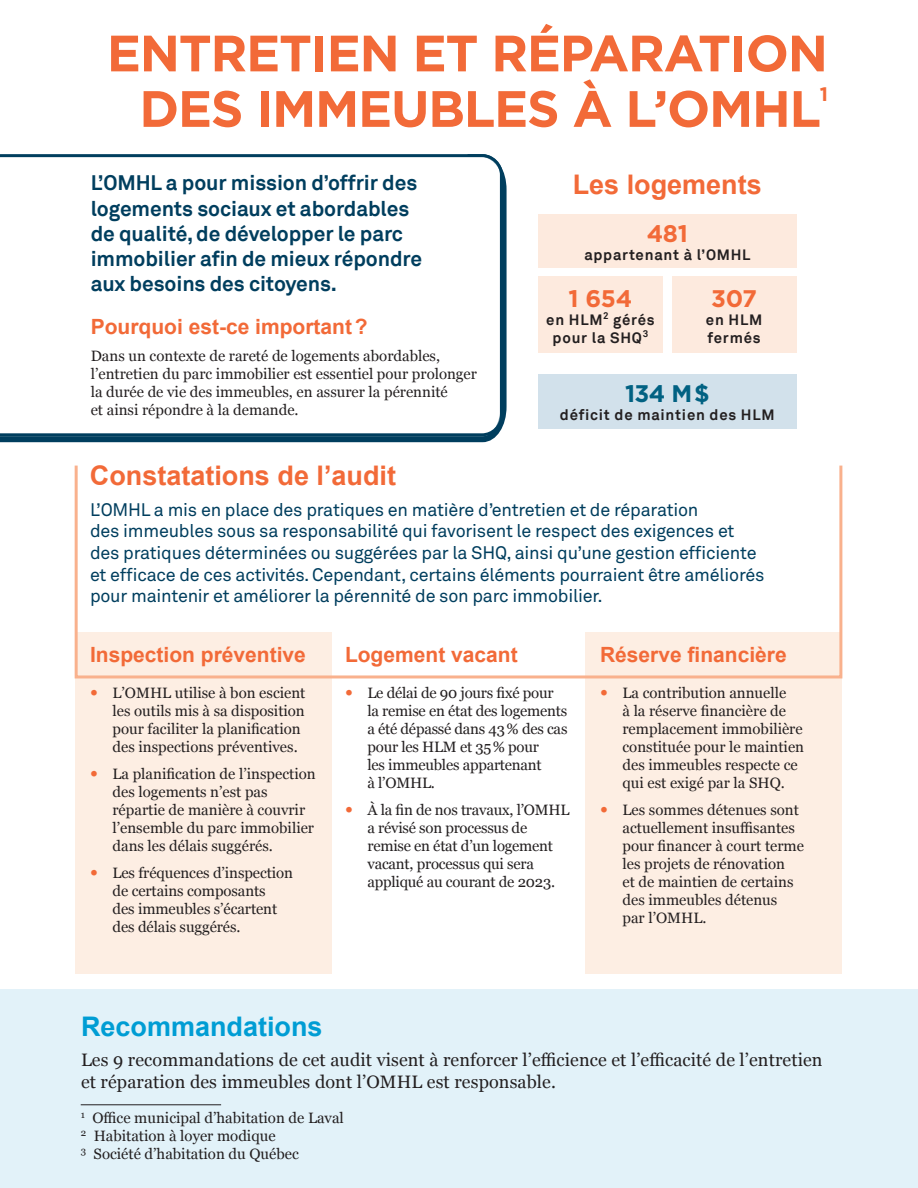
<style>
.page{position:relative;width:918px;height:1188px;background:#fff}
.page>*{position:absolute;margin:0;border:0;box-sizing:border-box;transform-origin:0 0}
.t1{font:700 51px/55.5px "Gotham HTF";letter-spacing:-.025em;color:#f26a38;text-align:center}
.t2{font:700 27px "Arial";color:#f26a38}
.t3{font:700 27px "Arial";color:#009dd4}
.t4{font:700 24px "Gotham HTF";letter-spacing:-.01em;color:#f26a38}
.t5{font:700 24px "Gotham HTF";color:#016182}
.t6{font:700 21px/25.2px "Akkurat";letter-spacing:-.005em;color:#003e5e}
.t7{font:700 21px "Arial";color:#f26a38}
.t8{font:700 19.5px "Gotham HTF";color:#f26a38}
.t9{font:18px/21.6px "Akkurat";letter-spacing:-.015em;color:#003e5e}
.t10{font:18px/21.6px "Georgia";letter-spacing:.005em;color:#231f20}
.t11{font:15px/18px "Georgia";color:#231f20}
.t12{font:700 15px/18px "Akkurat";letter-spacing:.05em;color:#231f20}
.s1{font-weight:700;font-size:18px;color:#f26a38}
</style>
<div class="page">
<div style="left:75px;top:632px;width:257px;height:342px;background:#fdeee3"></div>
<div style="left:586px;top:632px;width:256px;height:342px;background:#fdeee3"></div>
<svg style="left:0;top:173px;width:507px;height:270px"></svg>
<svg style="left:0;top:154px;width:503px;height:282px"></svg>
<div style="left:0;top:989px;width:918px;height:199px;background:#e2f2f9"></div>
<div style="left:75px;top:464px;width:767px;height:214px;border:3px solid #f9b18d"></div>
<hr style="left:81px;top:1104px;width:140px;height:1px;background:#231f20">
<div style="left:672px;top:276px;width:124px;height:77px;background:#fdeade"></div>
<div style="left:538px;top:214px;width:258px;height:54px;background:#fdeade"></div>
<div style="left:538px;top:374px;width:258px;height:54px;background:#d2e1eb"></div>
<div style="left:538px;top:276px;width:125px;height:77px;background:#fdeade"></div>
<h1 class="t1" style="left:107px;top:24px;width:723px">ENTRETIEN ET RÉPARATION<br>DES IMMEUBLES À L’OMHL</h1>
<h3 class="t8" style="left:820px;top:83px;width:10px">1</h3>
<h3 class="t6" style="left:91px;top:170px;width:333px">L’OMHL a pour mission d’offrir des logements sociaux et abordables de qualité,de développer le parc immobilier afin de mieux répondre aux besoins des citoyens.</h3>
<h3 class="t7" style="left:91px;top:313px;width:278px">Pourquoi est-ce important?</h3>
<p class="t11" style="left:91px;top:347px;width:388px">Dans un contexte de rareté de logements abordables, l’entretien du parc immobilier est essentiel pour prolonger la durée de vie des immeubles, en assurer la pérennité<br>et ainsi répondre à la demande.</p>
<h2 class="t2" style="left:573px;top:167px;width:191px">Les logements</h2>
<h3 class="t4" style="left:647px;top:219px;width:43px">481</h3>
<p class="t12" style="left:584px;top:245px;width:168px">appartenant à l’OMHL</p>
<h3 class="t4" style="left:569px;top:284px;width:65px">1 654</h3>
<p class="t12" style="left:546px;top:310px;width:110px;text-align:center">en HLM<sup>2</sup> gérés pour la SHQ<sup>3</sup></p>
<h3 class="t4" style="left:711px;top:284px;width:48px">307</h3>
<p class="t12" style="left:706px;top:310px;width:58px">en HLM fermés</p>
<h3 class="t5" style="left:625px;top:380px;width:86px">134 M$</h3>
<p class="t12" style="left:560px;top:406px;width:216px">déficit de maintien des HLM</p>
<h2 class="t2" style="left:90px;top:458px;width:308px">Constatations de l’audit</h2>
<p class="t9" style="left:90px;top:499px;width:676px">L’OMHL a mis en place des pratiques en matière d’entretien et de réparation<br>des immeubles sous sa responsabilité qui favorisent le respect des exigences et des pratiques déterminées ou suggérées par la SHQ, ainsi qu’une gestion efficiente et efficace de ces activités. Cependant, certains éléments pourraient être améliorés pour maintenir et améliorer la pérennité de son parc immobilier.</p>
<h3 class="t7" style="left:90px;top:641px;width:217px">Inspection préventive</h3>
<p class="t11" style="left:112px;top:683px;width:195px;text-indent:-22px"><span class="s1">•</span> L’OMHL utilise à bon escient les outils mis à sa disposition pour faciliter la planification des inspections préventives.</p>
<p class="t11" style="left:112px;top:764px;width:205px;text-indent:-22px"><span class="s1">•</span> La planification de l’inspection des logements n’est pas répartie de manière à couvrir l’ensemble du parc immobilier dans les délais suggérés.</p>
<p class="t11" style="left:112px;top:863px;width:182px;text-indent:-22px"><span class="s1">•</span> Les fréquences d’inspection de certains composants<br>des immeubles s’écartent des délais suggérés.</p>
<h3 class="t7" style="left:345px;top:641px;width:174px">Logement vacant</h3>
<p class="t11" style="left:368px;top:683px;width:201px;text-indent:-22px"><span class="s1">•</span> Le délai de 90 jours fixé pour la remise en état des logements a été dépassé dans 43% des cas pour les HLM et 35% pour<br>les immeubles appartenant<br>à l’OMHL.</p>
<p class="t11" style="left:368px;top:800px;width:204px;text-indent:-22px"><span class="s1">•</span> À la fin de nos travaux, l’OMHL a révisé son processus de remise en état d’un logement vacant, processus qui sera appliqué au courant de 2023.</p>
<h3 class="t7" style="left:600px;top:641px;width:188px">Réserve financière</h3>
<p class="t11" style="left:622px;top:683px;width:183px;text-indent:-22px"><span class="s1">•</span> La contribution annuelle<br>à la réserve financière de remplacement immobilière constituée pour le maintien des immeubles respecte ce qui est exigé par la SHQ.</p>
<p class="t11" style="left:622px;top:800px;width:183px;text-indent:-22px"><span class="s1">•</span> Les sommes détenues sont actuellement insuffisantes pour financer à court terme les projets de rénovation<br>et de maintien de certains des immeubles détenus<br>par l’OMHL.</p>
<h2 class="t3" style="left:81px;top:1008px;width:243px">Recommandations</h2>
<p class="t10" style="left:81px;top:1049px;width:743px">Les 9 recommandations de cet audit visent à renforcer l’efficience et l’efficacité de l’entretien et réparation des immeubles dont l’OMHL est responsable.</p>
<p class="t11" style="left:81px;top:1108px;width:265px"><sup>1</sup> Office municipal d’habitation de Laval<br><sup>2</sup> Habitation à loyer modique<br><sup>3</sup> Société d’habitation du Québec</p>
</div>
